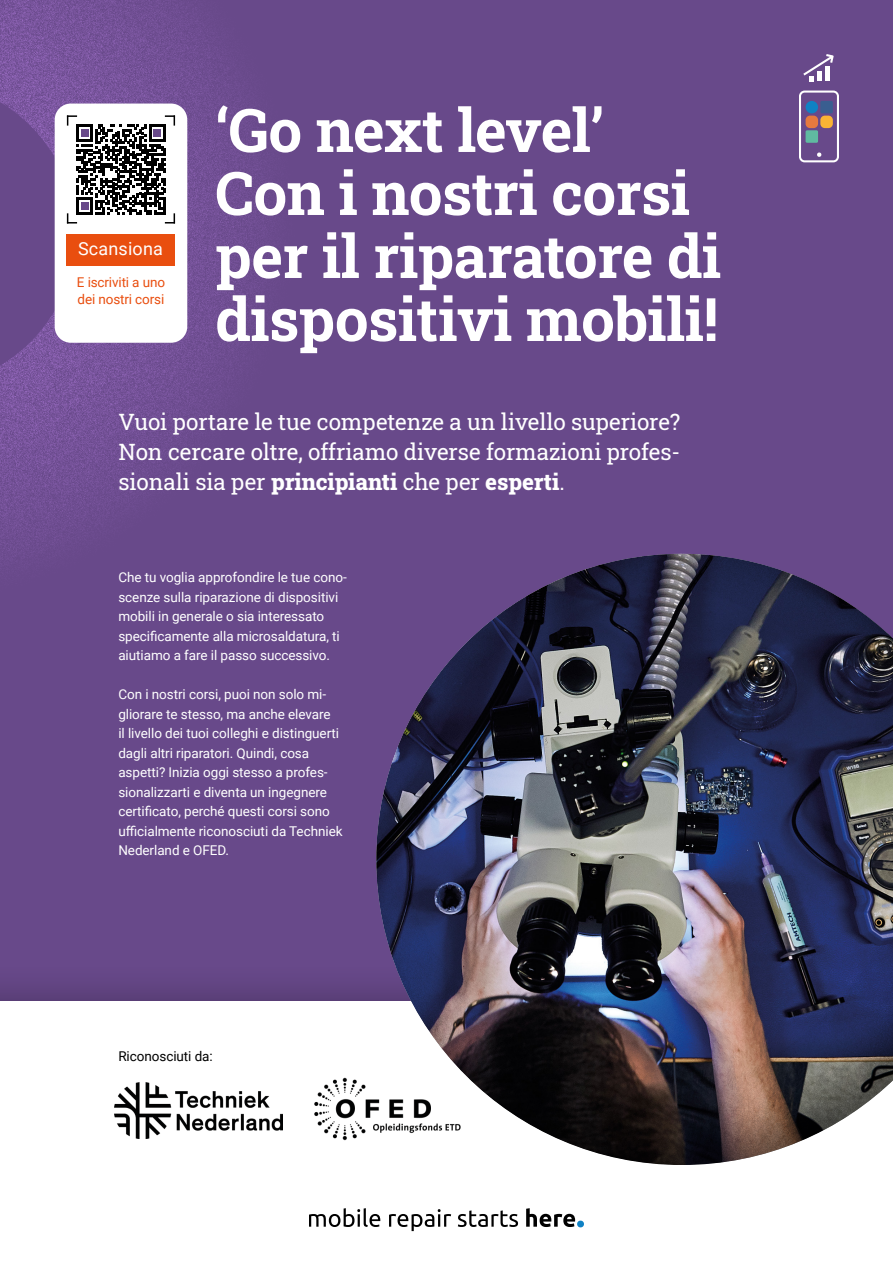
<style>
.page{position:relative;width:893px;height:1263px;background:#fff}
.page>*{position:absolute;margin:0;border:0;box-sizing:border-box;transform-origin:0 0}
.t1{font:700 60px/63px "Roboto Slab";letter-spacing:-.01em;color:#fff}
.t2{font:22.5px/30px "Roboto Slab";letter-spacing:-.005em;color:#fff;text-align:justify}
.t3{font:18px "Roboto";letter-spacing:.01em;color:#fff}
.t4{font:13.5px/19.5px "Roboto";letter-spacing:-.005em;color:#fff}
.t5{font:13.5px/16.5px "Roboto";letter-spacing:-.01em;color:#e94e0f}
.t6{font:13.5px "Roboto";letter-spacing:-.005em;color:#000}
.s1{font-weight:800}
</style>
<div class="page">
<div style="left:0;top:0;width:893px;height:1001px;background:#68498a"></div>
<svg style="left:0;top:0;width:273px;height:564px"></svg>
<div style="left:0;top:962px;width:893px;height:301px;background:#634584"></div>
<div style="left:0;top:1001px;width:893px;height:262px;background:#fff"></div>
<svg style="left:309px;top:1208px;width:71px;height:19px"></svg>
<svg style="left:389px;top:1209px;width:62px;height:22px"></svg>
<svg style="left:458px;top:1210px;width:60px;height:17px"></svg>
<svg style="left:526px;top:1208px;width:58px;height:19px"></svg>
<div style="left:363px;top:542px;width:530px;height:624px;background:#000;opacity:.5"></div>
<img style="left:114px;top:1082px;width:168px;height:57px">
<img style="left:314px;top:1076px;width:153px;height:66px">
<svg style="left:799px;top:91px;width:40px;height:71px"></svg>
<div style="left:806px;top:116px;width:12px;height:12px;background:#e6793f;border-radius:4px"></div>
<div style="left:806px;top:101px;width:12px;height:12px;background:#0f81c4;border-radius:50%"></div>
<div style="left:820px;top:116px;width:13px;height:12px;background:#fab434;border-radius:4px"></div>
<div style="left:806px;top:130px;width:12px;height:13px;background:#60baa1;border-radius:2px"></div>
<div style="left:820px;top:130px;width:13px;height:13px;background:#68498a;border-radius:50%"></div>
<div style="left:820px;top:101px;width:13px;height:12px;background:#3a5e90;border-radius:2px"></div>
<svg style="left:803px;top:54px;width:31px;height:27px"></svg>
<hr style="left:825px;top:66px;width:4px;height:15px;background:#fff">
<div style="left:55px;top:104px;width:132px;height:239px;background:#fff;border-radius:16px"></div>
<svg style="left:0;top:81px;width:175px;height:306px"></svg>
<div style="left:67px;top:234px;width:108px;height:31px;background:#e94e0f"></div>
<div style="left:81px;top:202px;width:7px;height:8px;background:#68498a"></div>
<div style="left:81px;top:129px;width:7px;height:8px;background:#68498a"></div>
<div style="left:154px;top:129px;width:7px;height:8px;background:#68498a"></div>
<h3 class="t3" style="left:78px;top:236px;width:86px">Scansiona</h3>
<p class="t5" style="left:77px;top:274px;width:90px">E iscriviti a uno dei nostri corsi</p>
<h1 class="t1" style="left:215px;top:97px;width:507px">‘Go next level’<br>Con i nostri corsi per il riparatore di dispositivi mobili!</h1>
<h2 class="t2" style="left:118px;top:406px;width:564px">Vuoi portare le tue competenze a un livello superiore?<br>Non cercare oltre, offriamo diverse formazioni profes&shy;sionali sia per <span class="s1">principianti</span> che per <span class="s1">esperti</span>.</h2>
<p class="t4" style="left:118px;top:567px;width:230px">Che tu voglia approfondire le tue cono&shy;scenze sulla riparazione di dispositivi mobili in generale o sia interessato specificamente alla microsaldatura, ti aiutiamo a fare il passo successivo.</p>
<p class="t4" style="left:118px;top:684px;width:226px">Con i nostri corsi, puoi non solo mi&shy;gliorare te stesso, ma anche elevare<br>il livello dei tuoi colleghi e distinguerti dagli altri riparatori. Quindi, cosa aspetti? Inizia oggi stesso a profes&shy;sionalizzarti e diventa un ingegnere certificato, perché questi corsi sono ufficialmente riconosciuti da Techniek Nederland e OFED.</p>
<p class="t6" style="left:118px;top:1046px;width:96px">Riconosciuti da:</p>
</div>
